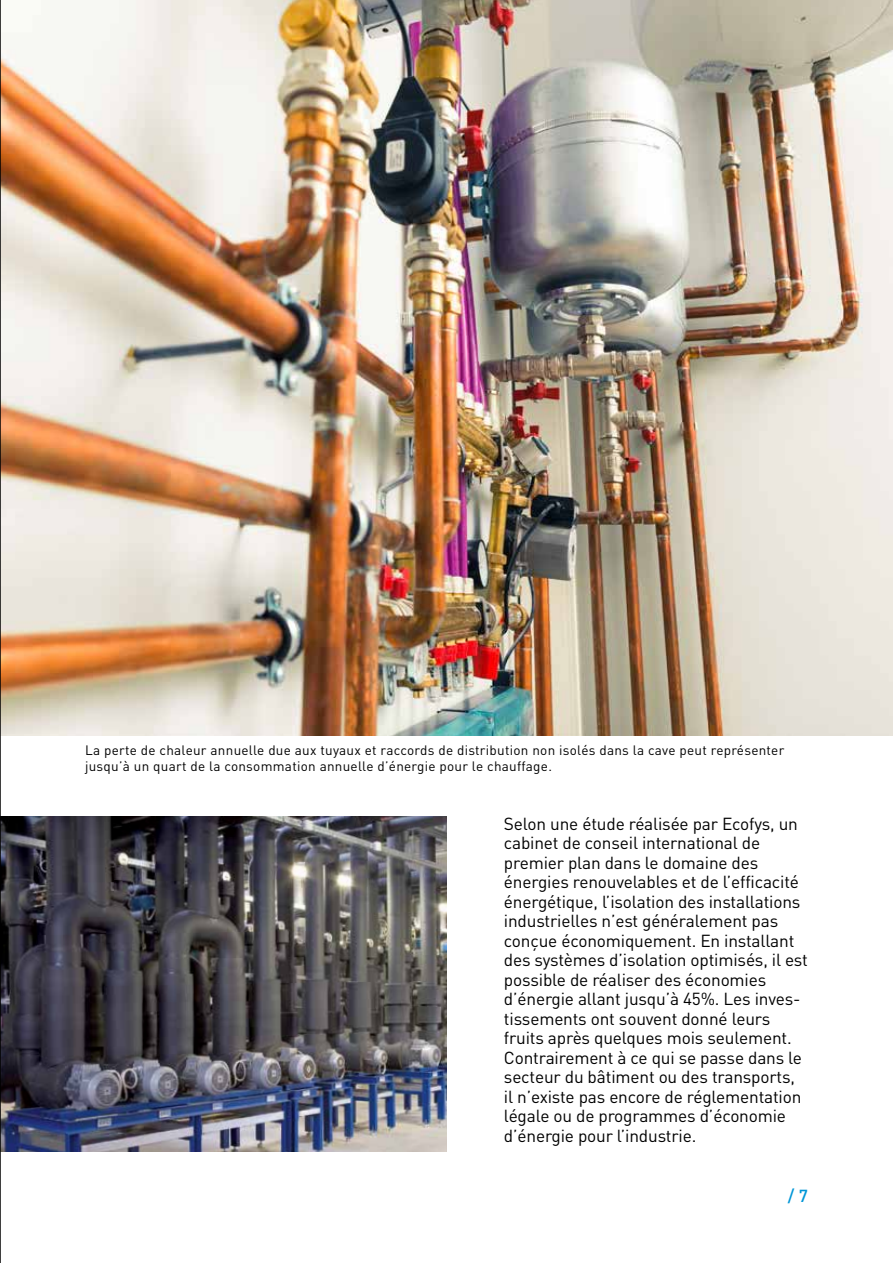
<style>
.page{position:relative;width:893px;height:1263px;background:#fff}
.page>*{position:absolute;margin:0;border:0;box-sizing:border-box;transform-origin:0 0}
.t1{font:17.25px/19.5px "DIN Pro";letter-spacing:-.01em;color:#000}
.t2{font:500 17.25px "DIN Pro";color:#0096d7}
.t3{font:13.5px/16.2px "DIN Pro";letter-spacing:.02em;color:#000}
</style>
<div class="page">
<img style="left:1px;top:0;width:892px;height:736px">
<img style="left:1px;top:816px;width:445px;height:335px">
<hr style="left:0;top:0;width:1px;height:1263px;background:#000">
<p class="t3" style="left:85px;top:740px;width:701px">La perte de chaleur annuelle due aux tuyaux et raccords de distribution non isolés dans la cave peut représenter jusqu’à un quart de la consommation annuelle d’énergie pour le chauffage.</p>
<p class="t1" style="left:504px;top:812px;width:305px">Selon une étude réalisée par Ecofys, un cabinet de conseil international de premier plan dans le domaine des énergies renouvelables et de l’efficacité énergétique, l’isolation des installations industrielles n’est généralement pas conçue économiquement. En installant des systèmes d’isolation optimisés, il est possible de réaliser des économies d’énergie allant jusqu’à 45%. Les inves&shy;tissements ont souvent donné leurs fruits après quelques mois seulement.<br>Contrairement à ce qui se passe dans le secteur du bâtiment ou des transports, il n’existe pas encore de réglementation légale ou de programmes d’économie d’énergie pour l’industrie.</p>
<p class="t2" style="left:788px;top:1181px;width:22px">/ 7</p>
</div>
